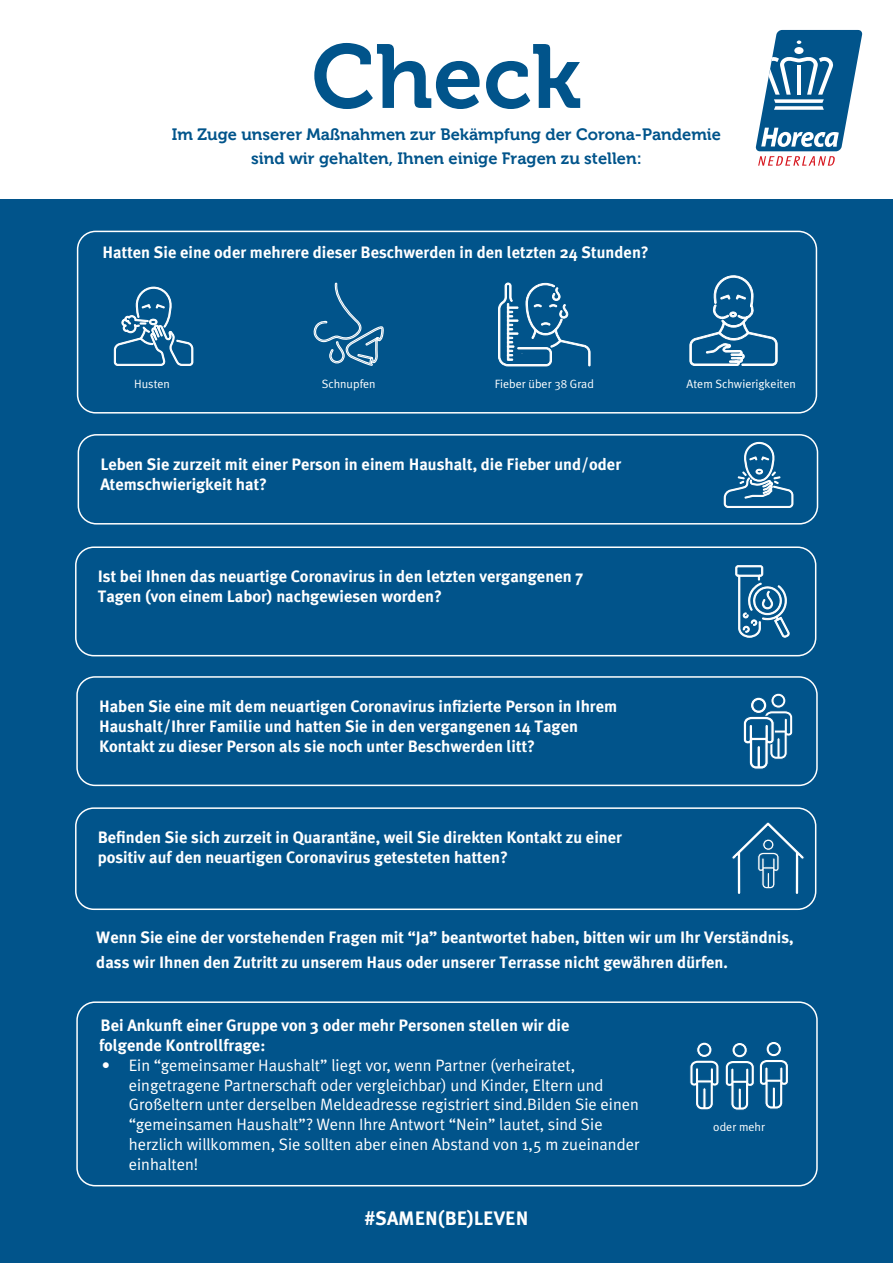
<style>
.page{position:relative;width:893px;height:1263px;background:#fff}
.page>*{position:absolute;margin:0;border:0;box-sizing:border-box;transform-origin:0 0}
.t1{font:90px "Museo 700";color:#01548b}
.t2{font:700 19.5px "Meta Plus";color:#fff}
.List_Paragraph{font:700 16.5px/19.8px "Meta Plus";color:#fff}
.t3{font:16.5px/19.8px "Meta Plus Normal";color:#fff}
.t4{font:16.5px/24px "Museo 700";color:#01548b;text-align:center}
.List_Paragraph-2{font:12px "Meta Plus Normal";color:#fff}
</style>
<div class="page">
<div style="left:0;top:200px;width:893px;height:1063px;background:#01548b"></div>
<div style="left:76px;top:1001px;width:742px;height:185px;border:2px solid #fff;border-radius:18px"></div>
<div style="left:77px;top:231px;width:740px;height:183px;border:2px solid #fff;border-radius:18px"></div>
<div style="left:78px;top:434px;width:740px;height:90px;border:2px solid #fff;border-radius:18px"></div>
<div style="left:75px;top:546px;width:741px;height:110px;border:2px solid #fff;border-radius:18px"></div>
<div style="left:76px;top:676px;width:742px;height:110px;border:2px solid #fff;border-radius:18px"></div>
<div style="left:75px;top:807px;width:741px;height:103px;border:2px solid #fff;border-radius:18px"></div>
<svg style="left:756px;top:30px;width:106px;height:136px"></svg>
<svg style="left:114px;top:286px;width:80px;height:80px"></svg>
<svg style="left:313px;top:283px;width:71px;height:83px"></svg>
<svg style="left:498px;top:282px;width:93px;height:85px"></svg>
<svg style="left:689px;top:275px;width:89px;height:91px"></svg>
<svg style="left:723px;top:441px;width:71px;height:67px"></svg>
<svg style="left:735px;top:565px;width:55px;height:73px"></svg>
<svg style="left:743px;top:693px;width:50px;height:76px"></svg>
<svg style="left:689px;top:822px;width:117px;height:365px"></svg>
<p class="t1" style="left:312px;top:27px;width:271px">Check</p>
<p class="t4" style="left:172px;top:123px;width:551px">Im Zuge unserer Maßnahmen zur Bekämpfung der Corona-Pandemie sind wir gehalten, Ihnen einige Fragen zu stellen:</p>
<p class="List_Paragraph" style="left:103px;top:242px;width:548px">Hatten Sie eine oder mehrere dieser Beschwerden in den letzten 24 Stunden?</p>
<p class="List_Paragraph-2" style="left:134px;top:377px;width:37px">Husten</p>
<p class="List_Paragraph-2" style="left:322px;top:377px;width:55px">Schnupfen</p>
<p class="List_Paragraph-2" style="left:495px;top:377px;width:101px">Fieber über 38 Grad</p>
<p class="List_Paragraph-2" style="left:686px;top:377px;width:111px">Atem Schwierigkeiten</p>
<p class="List_Paragraph" style="left:100px;top:454px;width:522px">Leben Sie zurzeit mit einer Person in einem Haushalt, die Fieber und/oder<br>Atemschwierigkeit hat?</p>
<p class="List_Paragraph" style="left:98px;top:566px;width:487px">Ist bei Ihnen das neuartige Coronavirus in den letzten vergangenen 7<br>Tagen (von einem Labor) nachgewiesen worden?</p>
<p class="List_Paragraph" style="left:99px;top:696px;width:520px">Haben Sie eine mit dem neuartigen Coronavirus infizierte Person in Ihrem<br>Haushalt/Ihrer Familie und hatten Sie in den vergangenen 14 Tagen<br>Kontakt zu dieser Person als sie noch unter Beschwerden litt?</p>
<p class="List_Paragraph" style="left:98px;top:827px;width:526px">Befinden Sie sich zurzeit in Quarantäne, weil Sie direkten Kontakt zu einer positiv auf den neuartigen Coronavirus getesteten hatten?</p>
<p class="List_Paragraph" style="left:96px;top:924px;width:699px;line-height:25.2px">Wenn Sie eine der vorstehenden Fragen mit “Ja” beantwortet haben, bitten wir um Ihr Verständnis, dass wir Ihnen den Zutritt zu unserem Haus oder unserer Terrasse nicht gewähren dürfen.</p>
<p class="List_Paragraph" style="left:99px;top:1015px;width:472px">Bei Ankunft einer Gruppe von 3 oder mehr Personen stellen wir die folgende Kontrollfrage:</p>
<p class="t3" style="left:129px;top:1055px;width:512px;text-indent:-27px">• Ein “gemeinsamer Haushalt” liegt vor, wenn Partner (verheiratet, eingetragene Partnerschaft oder vergleichbar) und Kinder, Eltern und Großeltern unter derselben Meldeadresse registriert sind.Bilden Sie einen “gemeinsamen Haushalt”? Wenn Ihre Antwort “Nein” lautet, sind Sie herzlich willkommen, Sie sollten aber einen Abstand von 1,5 m zueinander einhalten!</p>
<p class="t2" style="left:365px;top:1207px;width:165px">#SAMEN(BE)LEVEN</p>
<p class="List_Paragraph-2" style="left:713px;top:1120px;width:53px">oder mehr</p>
</div>
